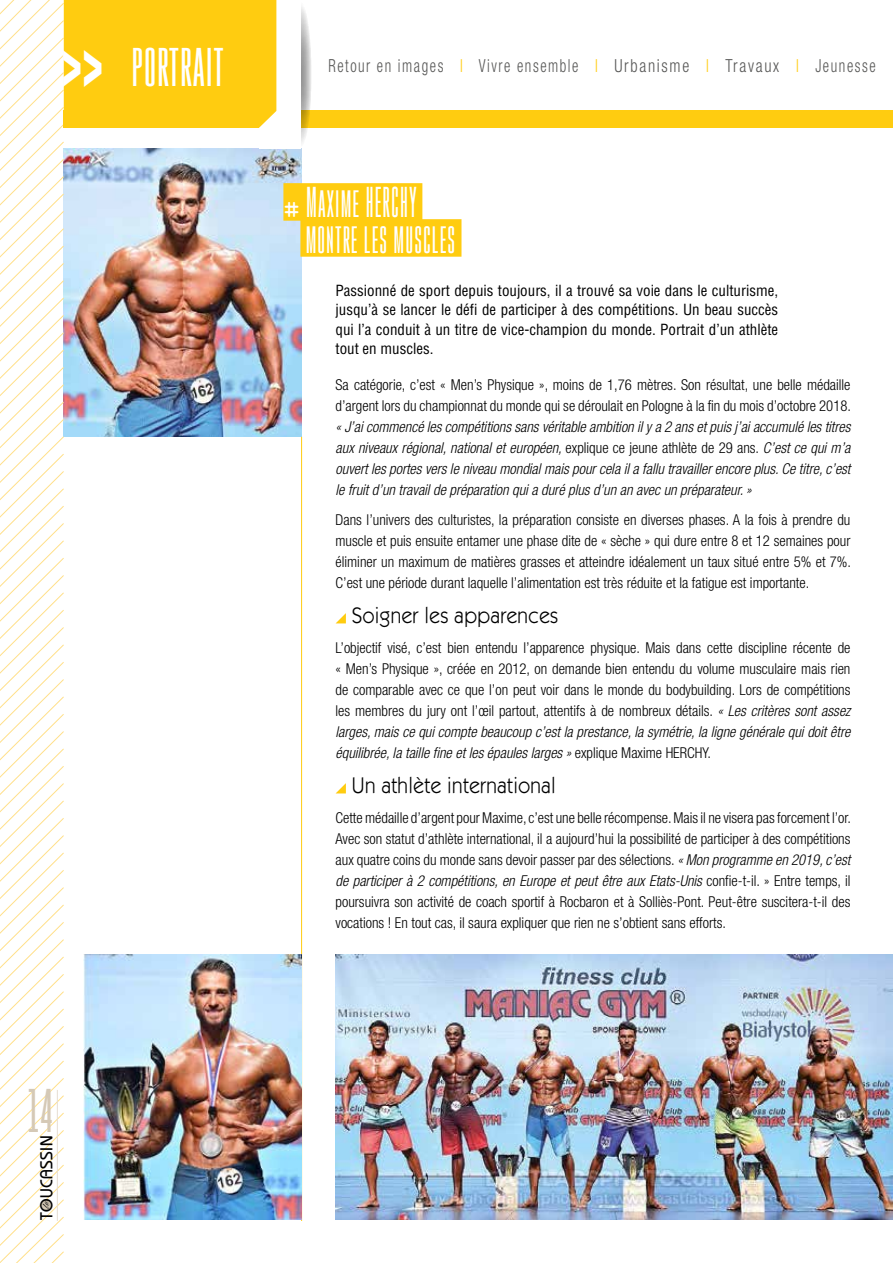
<style>
.page{position:relative;width:893px;height:1263px;background:#fff}
.page>*{position:absolute;margin:0;border:0;box-sizing:border-box;transform-origin:0 0}
.t1{font:45px "Gobold High";letter-spacing:.02em;color:#fff}
.t2{font:45px "Gobold High";color:#d5c9b6}
.t3{font:31.5px/36px "Gobold High";letter-spacing:.04em;color:#fff;scale:.9 1}
.t4{font:22.5px "Itc Kabel";letter-spacing:.02em;color:#000;scale:.93 1}
.t5{font:300 condensed 18px "Helvetica Neue";letter-spacing:.105em;color:#575756;scale:.82 1}
.t6{font:500 17.25px "Bauhaus";letter-spacing:.025em;color:#000}
.t7{font:300 condensed 15px/21px "Helvetica Neue";color:#000;text-align:justify}
.t8{font:italic 300 condensed 15px/21px "Helvetica Neue";color:#000;text-align:justify}
.t9{font:condensed 15px/19.5px "Helvetica";color:#000;text-align:justify}
.t10{font:8.7px "Cellos Script Personal Use Only";color:#000}
.s1{font-family:"Helvetica Neue";font-weight:900;font-stretch:expanded;font-size:69px}
.s2{color:#ffcc10}
.s3{font-family:"Gardens C"}
.s4{font-style:normal}
.s5{font-style:italic}
</style>
<div class="page">
<img style="left:276px;top:149px;width:26px;height:288px">
<div style="left:64px;top:111px;width:829px;height:17px;background:#ffcc10"></div>
<svg style="left:290px;top:2px;width:22px;height:145px"></svg>
<div style="left:259px;top:0;width:42px;height:149px;background:#fff"></div>
<hr style="left:301px;top:437px;width:1px;height:784px;background:#ffcc10">
<svg style="left:336px;top:613px;width:10px;height:10px"></svg>
<svg style="left:336px;top:783px;width:10px;height:10px"></svg>
<img style="left:276px;top:954px;width:25px;height:265px">
<img style="left:0;top:0;width:276px;height:1263px">
<div style="left:283px;top:183px;width:139px;height:38px;background:#ffcc10"></div>
<div style="left:300px;top:219px;width:161px;height:38px;background:#ffcc10"></div>
<img style="left:336px;top:954px;width:557px;height:265px">
<h1 class="t1" style="left:62px;top:37px;width:164px"><span class="s1">&gt;&gt;</span> portrait</h1>
<p class="t5" style="left:328px;top:55px;width:669px">Retour en images <span class="s2">I</span> Vivre ensemble <span class="s2">I</span> Urbanisme <span class="s2">I</span> Travaux <span class="s2">I</span> Jeunesse</p>
<h2 class="t3" style="left:306px;top:184px;width:168px;text-indent:-22px"><span class="s3">#</span> Maxime HERCHY montre les muscles</h2>
<p class="t9" style="left:336px;top:280px;width:444px">Passionné de sport depuis toujours, il a trouvé sa voie dans le culturisme, jusqu’à se lancer le défi de participer à des compétitions. Un beau succès qui l’a conduit à un titre de vice-champion du monde. Portrait d’un athlète tout en muscles.</p>
<p class="t7" style="left:336px;top:374px;width:517px">Sa catégorie, c’est « Men’s Physique », moins de 1,76 mètres. Son résultat, une belle médaille d’argent lors du championnat du monde qui se déroulait en Pologne à la fin du mois d’octobre 2018.</p>
<p class="t8" style="left:336px;top:416px;width:516px">« J’ai commencé les compétitions sans véritable ambition il y a 2 ans et puis j’ai accumulé les titres aux niveaux régional, national et européen, <span class="s4">explique ce jeune athlète de 29 ans.</span> C’est ce qui m’a ouvert les portes vers le niveau mondial mais pour cela il a fallu travailler encore plus. Ce titre, c’est le fruit d’un travail de préparation qui a duré plus d’un an avec un préparateur. »</p>
<p class="t7" style="left:336px;top:509px;width:517px">Dans l’univers des culturistes, la préparation consiste en diverses phases. A la fois à prendre du muscle et puis ensuite entamer une phase dite de « sèche » qui dure entre 8 et 12 semaines pour éliminer un maximum de matières grasses et atteindre idéalement un taux situé entre 5% et 7%.<br>C’est une période durant laquelle l’alimentation est très réduite et la fatigue est importante.</p>
<h3 class="t4" style="left:352px;top:603px;width:223px">Soigner les apparences</h3>
<p class="t7" style="left:336px;top:637px;width:516px">L’objectif visé, c’est bien entendu l’apparence physique. Mais dans cette discipline récente de « Men’s Physique », créée en 2012, on demande bien entendu du volume musculaire mais rien de comparable avec ce que l’on peut voir dans le monde du bodybuilding. Lors de compétitions les membres du jury ont l’œil partout, attentifs à de nombreux détails. <span class="s5">« Les critères sont assez larges, mais ce qui compte beaucoup c’est la prestance, la symétrie, la ligne générale qui doit être équilibrée, la taille fine et les épaules larges »</span> explique Maxime HERCHY.</p>
<h3 class="t4" style="left:352px;top:773px;width:221px">Un athlète international</h3>
<p class="t7" style="left:336px;top:807px;width:517px">Cette médaille d’argent pour Maxime, c’est une belle récompense. Mais il ne visera pas forcement l’or.<br>Avec son statut d’athlète international, il a aujourd’hui la possibilité de participer à des compétitions aux quatre coins du monde sans devoir passer par des sélections. <span class="s5">« Mon programme en 2019, c’est de participer à 2 compétitions, en Europe et peut être aux Etats-Unis</span> confie-t-il. » Entre temps, il poursuivra son activité de coach sportif à Rocbaron et à Solliès-Pont. Peut-être suscitera-t-il des vocations ! En tout cas, il saura expliquer que rien ne s’obtient sans efforts.</p>
<h1 class="t2" style="left:27px;top:1083px;width:27px">14</h1>
<p class="t6" style="left:36px;top:1220px;width:86px;rotate:-90deg">TOUCASSIN</p>
<p class="t10" style="left:41px;top:1208px;width:9px;rotate:-90deg">le</p>
</div>
